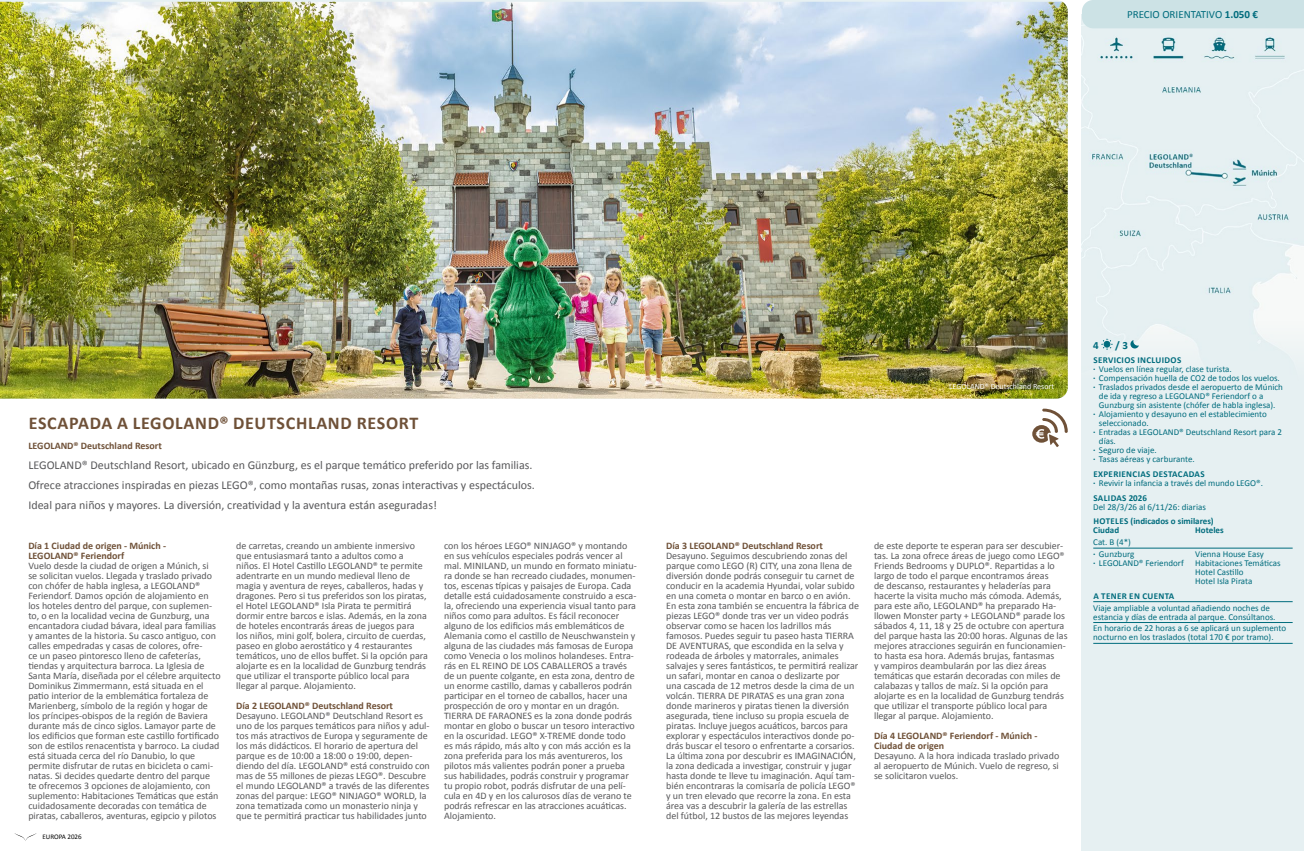
<style>
.page{position:relative;width:1304px;height:851px;background:#fff}
.page>*{position:absolute;margin:0;border:0;box-sizing:border-box;transform-origin:0 0}
.t1{font:700 18px "Calibri";letter-spacing:.04em;color:#6f5138}
.t2{font:12px/20px "Calibri";color:#58585a}
.t3{font:11px "Calibri";color:#006c7d}
.t4{font:700 11px "Calibri";color:#006c7d}
.t5{font:10px/10px "Calibri";color:#58585a}
.t6{font:700 10px/10px "Calibri";color:#6f5138}
.t7{font:9px/9px "Calibri";color:#006c7d}
.t8{font:700 9px/9px "Calibri";color:#006c7d}
.t9{font:700 9px "Calibri";letter-spacing:.04em;color:#006c7d}
.t10{font:700 9px "Calibri";letter-spacing:.02em;color:#006c7d}
.t11{font:8px "Calibri";color:#fff}
.t12{font:7px "Calibri";color:#000}
.s1{font-weight:700}
</style>
<div class="page">
<svg style="left:14px;top:833px;width:23px;height:8px"></svg>
<div style="left:1082px;top:14px;width:222px;height:836px;background:#e6f0f2"></div>
<img style="left:1082px;top:28px;width:222px;height:321px">
<svg style="left:1101px;top:338px;width:12px;height:12px"></svg>
<svg style="left:1130px;top:340px;width:9px;height:8px"></svg>
<hr style="left:1093px;top:548px;width:200px;height:1px;background:#006c7d">
<hr style="left:1093px;top:601px;width:200px;height:1px;background:#006c7d">
<hr style="left:1093px;top:622px;width:200px;height:1px;background:#006c7d">
<hr style="left:1093px;top:643px;width:200px;height:1px;background:#006c7d">
<img style="left:0;top:2px;width:1068px;height:396px">
<div style="left:1082px;top:0;width:222px;height:28px;background:#cce2e5"></div>
<svg style="left:1032px;top:408px;width:36px;height:39px"></svg>
<p class="t3" style="left:1127px;top:8px;width:133px">PRECIO ORIENTATIVO <span class="s1">1.050 €</span></p>
<h1 class="t1" style="left:29px;top:410px;width:391px">ESCAPADA A LEGOLAND® DEUTSCHLAND RESORT</h1>
<p class="t6" style="left:28px;top:440px;width:135px">LEGOLAND® Deutschland Resort</p>
<p class="t2" style="left:28px;top:454px;width:508px">LEGOLAND® Deutschland Resort, ubicado en Günzburg, es el parque temático preferido por las familias.<br>Ofrece atracciones inspiradas en piezas LEGO®, como montañas rusas, zonas interactivas y espectáculos.<br>Ideal para niños y mayores. La diversión, creatividad y la aventura están aseguradas!</p>
<p class="t11" style="left:949px;top:381px;width:106px">LEGOLAND® Deutschland Resort</p>
<p class="t6" style="left:28px;top:540px;width:139px">Día 1 Ciudad de origen - Múnich -<br>LEGOLAND® Feriendorf</p>
<p class="t5" style="left:28px;top:560px;width:194px">Vuelo desde la ciudad de origen a Múnich, si<br>se solicitan vuelos. Llegada y traslado privado con chófer de habla inglesa, a LEGOLAND® Feriendorf. Damos opción de alojamiento en los hoteles dentro del parque, con suplemen&shy;to, o en la localidad vecina de Gunzburg, una encantadora ciudad bávara, ideal para familias y amantes de la historia. Su casco antiguo, con calles empedradas y casas de colores, ofre-<br>ce un paseo pintoresco lleno de cafeterías, tiendas y arquitectura barroca. La Iglesia de Santa María, diseñada por el célebre arquitecto Dominikus Zimmermann, está situada en el patio interior de la emblemática fortaleza de Marienberg, símbolo de la región y hogar de los príncipes-obispos de la región de Baviera durante más de cinco siglos. Lamayor parte de los edificios que forman este castillo fortificado son de estilos renacentista y barroco. La ciudad está situada cerca del río Danubio, lo que permite disfrutar de rutas en bicicleta o cami&shy;natas. Si decides quedarte dentro del parque te ofrecemos 3 opciones de alojamiento, con suplemento: Habitaciones Temáticas que están cuidadosamente decoradas con temática de piratas, caballeros, aventuras, egipcio y pilotos</p>
<p class="t12" style="left:43px;top:832px;width:41px">EUROPA 2026</p>
<p class="t5" style="left:236px;top:540px;width:193px">de carretas, creando un ambiente inmersivo que entusiasmará tanto a adultos como a niños. El Hotel Castillo LEGOLAND® te permite adentrarte en un mundo medieval lleno de magia y aventura de reyes, caballeros, hadas y dragones. Pero si tus preferidos son los piratas, el Hotel LEGOLAND® Isla Pirata te permitirá dormir entre barcos e islas. Además, en la zona de hoteles encontrarás áreas de juegos para los niños, mini golf, bolera, circuito de cuerdas, paseo en globo aerostático y 4 restaurantes temáticos, uno de ellos buffet. Si la opción para alojarte es en la localidad de Gunzburg tendrás que utilizar el transporte público local para llegar al parque. Alojamiento.</p>
<p class="t6" style="left:236px;top:700px;width:158px">Día 2 LEGOLAND® Deutschland Resort</p>
<p class="t5" style="left:236px;top:710px;width:195px">Desayuno. LEGOLAND® Deutschland Resort es uno de los parques temáticos para niños y adul&shy;tos más atractivos de Europa y seguramente de los más didácticos. El horario de apertura del parque es de 10:00 a 18:00 o 19:00, depen&shy;diendo del día. LEGOLAND® está construido con mas de 55 millones de piezas LEGO®. Descubre el mundo LEGOLAND® a través de las diferentes zonas del parque: LEGO® NINJAGO® WORLD, la zona tematizada como un monasterio ninja y que te permitirá practicar tus habilidades junto</p>
<p class="t5" style="left:444px;top:540px;width:194px">con los héroes LEGO® NINJAGO® y montando en sus vehículos especiales podrás vencer al mal. MINILAND, un mundo en formato miniatu&shy;ra donde se han recreado ciudades, monumen&shy;tos, escenas típicas y paisajes de Europa. Cada detalle está cuidadosamente construido a esca&shy;la, ofreciendo una experiencia visual tanto para niños como para adultos. Es fácil reconocer alguno de los edificios más emblemáticos de Alemania como el castillo de Neuschwanstein y alguna de las ciudades más famosas de Europa como Venecia o los molinos holandeses. Entra&shy;rás en EL REINO DE LOS CABALLEROS a través de un puente colgante, en esta zona, dentro de un enorme castillo, damas y caballeros podrán participar en el torneo de caballos, hacer una prospección de oro y montar en un dragón.<br>TIERRA DE FARAONES es la zona donde podrás montar en globo o buscar un tesoro interactivo en la oscuridad. LEGO® X-TREME donde todo es más rápido, más alto y con más acción es la zona preferida para los más aventureros, los pilotos más valientes podrán poner a prueba sus habilidades, podrás construir y programar tu propio robot, podrás disfrutar de una pelí&shy;cula en 4D y en los calurosos días de verano te podrás refrescar en las atracciones acuáticas.<br>Alojamiento.</p>
<p class="t6" style="left:666px;top:540px;width:158px">Día 3 LEGOLAND® Deutschland Resort</p>
<p class="t5" style="left:666px;top:550px;width:194px">Desayuno. Seguimos descubriendo zonas del parque como LEGO (R) CITY, una zona llena de diversión donde podrás conseguir tu carnet de conducir en la academia Hyundai, volar subido en una cometa o montar en barco o en avión.<br>En esta zona también se encuentra la fábrica de piezas LEGO® donde tras ver un video podrás observar como se hacen los ladrillos más famosos. Puedes seguir tu paseo hasta TIERRA DE AVENTURAS, que escondida en la selva y rodeada de árboles y matorrales, animales salvajes y seres fantásticos, te permitirá realizar un safari, montar en canoa o deslizarte por<br>una cascada de 12 metros desde la cima de un volcán. TIERRA DE PIRATAS es una gran zona donde marineros y piratas tienen la diversión asegurada, tiene incluso su propia escuela de piratas. Incluye juegos acuáticos, barcos para explorar y espectáculos interactivos donde po&shy;drás buscar el tesoro o enfrentarte a corsarios.<br>La última zona por descubrir es IMAGINACIÓN, la zona dedicada a investigar, construir y jugar hasta donde te lleve tu imaginación. Aquí tam&shy;bién encontraras la comisaría de policía LEGO® y un tren elevado que recorre la zona. En esta área vas a descubrir la galería de las estrellas del fútbol, 12 bustos de las mejores leyendas</p>
<p class="t5" style="left:874px;top:540px;width:195px">de este deporte te esperan para ser descubier&shy;tas. La zona ofrece áreas de juego como LEGO® Friends Bedrooms y DUPLO®. Repartidas a lo largo de todo el parque encontramos áreas<br>de descanso, restaurantes y heladerías para hacerte la visita mucho más cómoda. Además, para este año, LEGOLAND® ha preparado Ha&shy;llowen Monster party + LEGOLAND® parade los sábados 4, 11, 18 y 25 de octubre con apertura del parque hasta las 20:00 horas. Algunas de las mejores atracciones seguirán en funcionamien&shy;to hasta esa hora. Además brujas, fantasmas<br>y vampiros deambularán por las diez áreas temáticas que estarán decoradas con miles de calabazas y tallos de maíz. Si la opción para alojarte es en la localidad de Gunzburg tendrás que utilizar el transporte público local para llegar al parque. Alojamiento.</p>
<p class="t6" style="left:874px;top:730px;width:165px">Día 4 LEGOLAND® Feriendorf - Múnich -<br>Ciudad de origen</p>
<p class="t5" style="left:874px;top:750px;width:187px;text-align:justify">Desayuno. A la hora indicada traslado privado al aeropuerto de Múnich. Vuelo de regreso, si se solicitaron vuelos.</p>
<p class="t4" style="left:1093px;top:337px;width:7px">4</p>
<p class="t4" style="left:1115px;top:337px;width:14px">/ 3</p>
<p class="t9" style="left:1093px;top:354px;width:89px">SERVICIOS INCLUIDOS</p>
<p class="t7" style="left:1093px;top:364px;width:140px"><span class="s1">·</span> Vuelos en línea regular, clase turista.</p>
<p class="t7" style="left:1093px;top:373px;width:188px"><span class="s1">·</span> Compensación huella de CO2 de todos los vuelos.</p>
<p class="t7" style="left:1093px;top:382px;width:191px"><span class="s1">·</span> Traslados privados desde el aeropuerto de Múnich</p>
<p class="t7" style="left:1099px;top:391px;width:166px">de ida y regreso a LEGOLAND® Feriendorf o a</p>
<p class="t7" style="left:1099px;top:400px;width:178px">Gunzburg sin asistente (chófer de habla inglesa).</p>
<p class="t7" style="left:1093px;top:409px;width:175px"><span class="s1">·</span> Alojamiento y desayuno en el establecimiento</p>
<p class="t7" style="left:1099px;top:418px;width:51px">seleccionado.</p>
<p class="t7" style="left:1093px;top:427px;width:190px"><span class="s1">·</span> Entradas a LEGOLAND® Deutschland Resort para 2</p>
<p class="t7" style="left:1099px;top:436px;width:18px">días.</p>
<p class="t7" style="left:1093px;top:445px;width:65px"><span class="s1">·</span> Seguro de viaje.</p>
<p class="t7" style="left:1093px;top:454px;width:103px"><span class="s1">·</span> Tasas aéreas y carburante.</p>
<p class="t7" style="left:1093px;top:469px;width:171px"><span class="s1">EXPERIENCIAS DESTACADAS<br>·</span> Revivir la infancia a través del mundo LEGO®.</p>
<p class="t10" style="left:1093px;top:491px;width:55px">SALIDAS 2026</p>
<p class="t7" style="left:1093px;top:501px;width:114px">Del 28/3/26 al 6/11/26: diarias</p>
<p class="t8" style="left:1093px;top:516px;width:122px">HOTELES (indicados o similares)<br>Ciudad</p>
<p class="t8" style="left:1195px;top:525px;width:30px">Hoteles</p>
<p class="t7" style="left:1093px;top:535px;width:43px;line-height:11.8px">Cat. B (4*) <span class="s1">·</span> Gunzburg</p>
<p class="t7" style="left:1195px;top:549px;width:70px">Vienna House Easy</p>
<p class="t7" style="left:1093px;top:558px;width:92px"><span class="s1">·</span> LEGOLAND® Feriendorf</p>
<p class="t7" style="left:1195px;top:558px;width:87px">Habitaciones Temáticas<br>Hotel Castillo<br>Hotel Isla Pirata</p>
<p class="t9" style="left:1093px;top:589px;width:82px">A TENER EN CUENTA</p>
<p class="t7" style="left:1093px;top:602px;width:184px">Viaje ampliable a voluntad añadiendo noches de estancia y días de entrada al parque. Consúltanos.</p>
<p class="t7" style="left:1093px;top:623px;width:195px">En horario de 22 horas a 6 se aplicará un suplemento nocturno en los traslados (total 170 € por tramo).</p>
</div>
